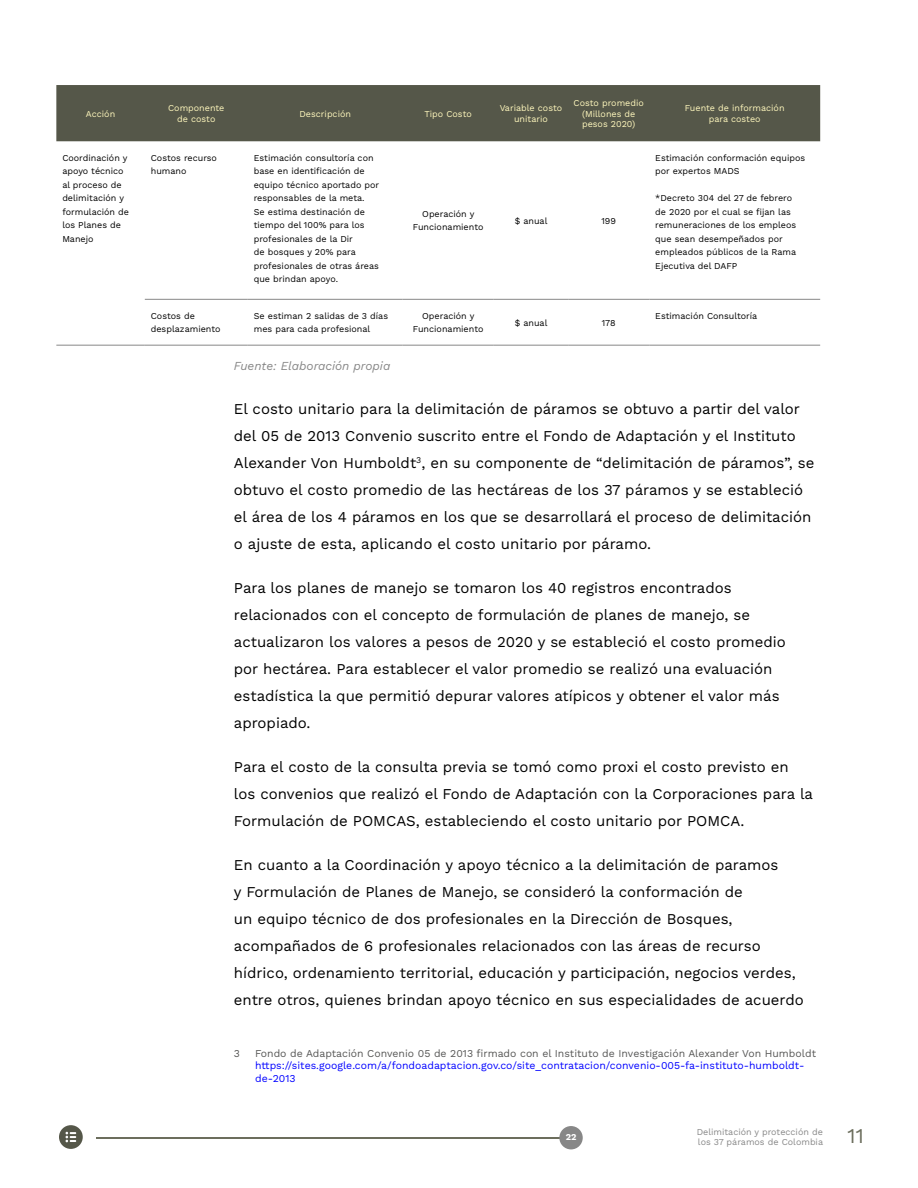
<style>
.page{position:relative;width:918px;height:1188px;background:#fff}
.page>*{position:absolute;margin:0;border:0;box-sizing:border-box;transform-origin:0 0}
.t1{font:21px "Work Sans";color:#6c6e5d}
.t2{font:15px/27px "Work Sans";color:#000}
.t3{font:italic 12px "Work Sans";color:#878787}
.t4{font:10.5px/12.6px "Work Sans";color:#00f}
.t5{font:10.5px "Work Sans";color:#575756}
.t6{font:9px/13.5px "Work Sans";color:#000}
.t7{font:9px/10.8px "Work Sans";color:#fff8bd;text-align:center}
.t8{font:9px/10.8px "Work Sans";color:#878787}
.t9{font:700 9px "Work Sans";color:#fff}
</style>
<div class="page">
<hr style="left:96px;top:1137px;width:482px;height:1px;background:#6c6e5d">
<div style="left:559px;top:1126px;width:24px;height:23px;background:#878787;border-radius:50%"></div>
<div style="left:56px;top:85px;width:764px;height:56px;background:#555749"></div>
<hr style="left:145px;top:299px;width:103px;height:1px;background:#878787">
<hr style="left:248px;top:299px;width:155px;height:1px;background:#878787">
<hr style="left:403px;top:299px;width:91px;height:1px;background:#878787">
<hr style="left:494px;top:299px;width:74px;height:1px;background:#878787">
<hr style="left:568px;top:299px;width:81px;height:1px;background:#878787">
<hr style="left:649px;top:299px;width:171px;height:1px;background:#878787">
<hr style="left:56px;top:345px;width:89px;height:1px;background:#878787">
<hr style="left:145px;top:345px;width:103px;height:1px;background:#878787">
<hr style="left:248px;top:345px;width:155px;height:1px;background:#878787">
<hr style="left:403px;top:345px;width:91px;height:1px;background:#878787">
<hr style="left:494px;top:345px;width:74px;height:1px;background:#878787">
<hr style="left:568px;top:345px;width:81px;height:1px;background:#878787">
<hr style="left:649px;top:345px;width:171px;height:1px;background:#878787">
<div style="left:59px;top:1125px;width:24px;height:24px;background:#555749;border-radius:50%"></div>
<svg style="left:66px;top:1132px;width:10px;height:10px"></svg>
<p class="t7" style="left:86px;top:108px;width:31px">Acción</p>
<p class="t7" style="left:168px;top:102px;width:58px">Componente de costo</p>
<p class="t7" style="left:299px;top:108px;width:53px">Descripción</p>
<p class="t7" style="left:425px;top:108px;width:49px">Tipo Costo</p>
<p class="t7" style="left:500px;top:102px;width:64px">Variable costo unitario</p>
<p class="t7" style="left:574px;top:97px;width:72px">Costo promedio (Millones de pesos 2020)</p>
<p class="t7" style="left:685px;top:102px;width:101px">Fuente de información para costeo</p>
<p class="t6" style="left:62px;top:150px;width:68px">Coordinación y apoyo técnico al proceso de delimitación y formulación de los Planes de<br>Manejo</p>
<p class="t6" style="left:151px;top:150px;width:68px">Costos recurso humano</p>
<p class="t6" style="left:254px;top:150px;width:127px">Estimación consultoría con base en identificación de equipo técnico aportado por responsables de la meta.<br>Se estima destinación de tiempo del 100% para los profesionales de la Dir<br>de bosques y 20% para profesionales de otras áreas que brindan apoyo.</p>
<p class="t6" style="left:655px;top:150px;width:151px">Estimación conformación equipos por expertos MADS</p>
<p class="t6" style="left:655px;top:191px;width:143px">*Decreto 304 del 27 de febrero de 2020 por el cual se fijan las remuneraciones de los empleos que sean desempeñados por empleados públicos de la Rama<br>Ejecutiva del DAFP</p>
<p class="t6" style="left:413px;top:207px;width:72px;text-align:center">Operación y<br>Funcionamiento</p>
<p class="t6" style="left:515px;top:213px;width:34px">$ anual</p>
<p class="t6" style="left:601px;top:213px;width:16px">199</p>
<p class="t6" style="left:151px;top:309px;width:71px">Costos de desplazamiento</p>
<p class="t6" style="left:254px;top:309px;width:136px">Se estiman 2 salidas de 3 días mes para cada profesional</p>
<p class="t6" style="left:413px;top:309px;width:72px;text-align:center">Operación y<br>Funcionamiento</p>
<p class="t6" style="left:515px;top:315px;width:34px">$ anual</p>
<p class="t6" style="left:602px;top:315px;width:15px">178</p>
<p class="t6" style="left:655px;top:309px;width:104px">Estimación Consultoría</p>
<p class="t3" style="left:234px;top:357px;width:158px">Fuente: Elaboración propia</p>
<p class="t2" style="left:234px;top:395px;width:582px">El costo unitario para la delimitación de páramos se obtuvo a partir del valor del 05 de 2013 Convenio suscrito entre el Fondo de Adaptación y el Instituto Alexander Von Humboldt<sup>3</sup>, en su componente de “delimitación de páramos”, se obtuvo el costo promedio de las hectáreas de los 37 páramos y se estableció el área de los 4 páramos en los que se desarrollará el proceso de delimitación o ajuste de esta, aplicando el costo unitario por páramo.</p>
<p class="t2" style="left:234px;top:574px;width:553px">Para los planes de manejo se tomaron los 40 registros encontrados relacionados con el concepto de formulación de planes de manejo, se actualizaron los valores a pesos de 2020 y se estableció el costo promedio por hectárea. Para establecer el valor promedio se realizó una evaluación estadística la que permitió depurar valores atípicos y obtener el valor más apropiado.</p>
<p class="t2" style="left:234px;top:753px;width:581px">Para el costo de la consulta previa se tomó como proxi el costo previsto en los convenios que realizó el Fondo de Adaptación con la Corporaciones para la<br>Formulación de POMCAS, estableciendo el costo unitario por POMCA.</p>
<p class="t2" style="left:234px;top:851px;width:572px">En cuanto a la Coordinación y apoyo técnico a la delimitación de paramos<br>y Formulación de Planes de Manejo, se consideró la conformación de<br>un equipo técnico de dos profesionales en la Dirección de Bosques, acompañados de 6 profesionales relacionados con las áreas de recurso hídrico, ordenamiento territorial, educación y participación, negocios verdes, entre otros, quienes brindan apoyo técnico en sus especialidades de acuerdo</p>
<p class="t5" style="left:234px;top:1045px;width:8px">3</p>
<p class="t5" style="left:255px;top:1045px;width:562px">Fondo de Adaptación Convenio 05 de 2013 firmado con el Instituto de Investigación Alexander Von Humboldt</p>
<p class="t4" style="left:255px;top:1059px;width:551px">https://sites.google.com/a/fondoadaptacion.gov.co/site_contratacion/convenio-005-fa-instituto-humboldt&shy;de-2013</p>
<p class="t9" style="left:566px;top:1130px;width:12px">22</p>
<p class="t8" style="left:697px;top:1126px;width:128px">Delimitación y protección de los 37 páramos de Colombia</p>
<h1 class="t1" style="left:848px;top:1120px;width:18px">11</h1>
</div>
